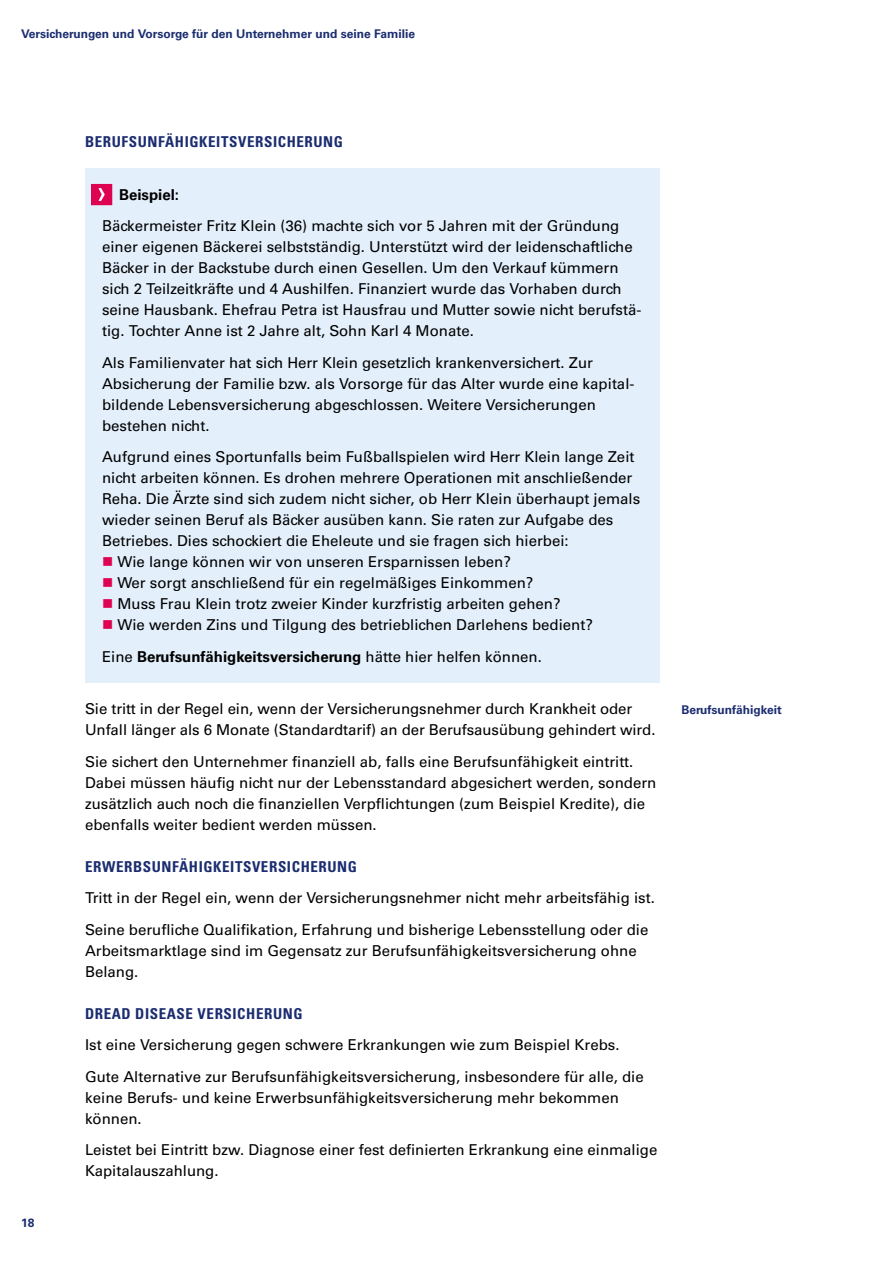
<style>
.page{position:relative;width:893px;height:1263px;background:#fff}
.page>*{position:absolute;margin:0;border:0;box-sizing:border-box;transform-origin:0 0}
.t1{font:15px/21px "Univers LT Std";color:#000}
.t2{font:700 condensed 15px "Univers LT Std";letter-spacing:.04em;color:#1b2d70}
.t3{font:700 15px "Univers LT Std";color:#000}
.t4{font:700 12px "Univers LT Std";color:#1b2d70}
.s1{color:#de0351}
.s2{font-weight:700}
</style>
<div class="page">
<div style="left:85px;top:168px;width:574px;height:515px;background:#e3effb"></div>
<svg style="left:91px;top:184px;width:21px;height:21px"></svg>
<p class="t4" style="left:21px;top:27px;width:395px">Versicherungen und Vorsorge für den Unternehmer und seine Familie</p>
<p class="t4" style="left:21px;top:1216px;width:15px">18</p>
<p class="t2" style="left:85px;top:133px;width:260px">BERUFSUNFÄHIGKEITSVERSICHERUNG</p>
<p class="t3" style="left:119px;top:186px;width:62px">Beispiel:</p>
<p class="t1" style="left:102px;top:216px;width:541px">Bäckermeister Fritz Klein (36) machte sich vor 5 Jahren mit der Gründung einer eigenen Bäckerei selbstständig. Unterstützt wird der leidenschaftliche Bäcker in der Backstube durch einen Gesellen. Um den Verkauf kümmern sich 2 Teilzeitkräfte und 4 Aushilfen. Finanziert wurde das Vorhaben durch seine Hausbank. Ehefrau Petra ist Hausfrau und Mutter sowie nicht berufstä&shy;tig. Tochter Anne ist 2 Jahre alt, Sohn Karl 4 Monate.</p>
<p class="t1" style="left:102px;top:352px;width:534px">Als Familienvater hat sich Herr Klein gesetzlich krankenversichert. Zur Absicherung der Familie bzw. als Vorsorge für das Alter wurde eine kapital&shy;bildende Lebensversicherung abgeschlossen. Weitere Versicherungen bestehen nicht.</p>
<p class="t1" style="left:102px;top:447px;width:540px">Aufgrund eines Sportunfalls beim Fußballspielen wird Herr Klein lange Zeit nicht arbeiten können. Es drohen mehrere Operationen mit anschließender Reha. Die Ärzte sind sich zudem nicht sicher, ob Herr Klein überhaupt jemals wieder seinen Beruf als Bäcker ausüben kann. Sie raten zur Aufgabe des Betriebes. Dies schockiert die Eheleute und sie fragen sich hierbei:</p>
<p class="t1" style="left:102px;top:552px;width:410px"><span class="s1">■</span> Wie lange können wir von unseren Ersparnissen leben?</p>
<p class="t1" style="left:102px;top:573px;width:433px"><span class="s1">■</span> Wer sorgt anschließend für ein regelmäßiges Einkommen?</p>
<p class="t1" style="left:102px;top:594px;width:460px"><span class="s1">■</span> Muss Frau Klein trotz zweier Kinder kurzfristig arbeiten gehen?</p>
<p class="t1" style="left:102px;top:609px;width:492px;line-height:31.5px"><span class="s1">■</span> Wie werden Zins und Tilgung des betrieblichen Darlehens bedient?<br>Eine <span class="s2">Berufsunfähigkeitsversicherung</span> hätte hier helfen können.</p>
<p class="t1" style="left:85px;top:699px;width:569px">Sie tritt in der Regel ein, wenn der Versicherungsnehmer durch Krankheit oder<br>Unfall länger als 6 Monate (Standardtarif) an der Berufsausübung gehindert wird.</p>
<p class="t1" style="left:85px;top:751px;width:573px">Sie sichert den Unternehmer finanziell ab, falls eine Berufsunfähigkeit eintritt.<br>Dabei müssen häufig nicht nur der Lebensstandard abgesichert werden, sondern zusätzlich auch noch die finanziellen Verpflichtungen (zum Beispiel Kredite), die ebenfalls weiter bedient werden müssen.</p>
<p class="t2" style="left:85px;top:857px;width:273px">ERWERBSUNFÄHIGKEITSVERSICHERUNG</p>
<p class="t1" style="left:85px;top:882px;width:569px;line-height:31.5px">Tritt in der Regel ein, wenn der Versicherungsnehmer nicht mehr arbeitsfähig ist.<br>Seine berufliche Qualifikation, Erfahrung und bisherige Lebensstellung oder die</p>
<p class="t1" style="left:85px;top:940px;width:553px">Arbeitsmarktlage sind im Gegensatz zur Berufsunfähigkeitsversicherung ohne<br>Belang.</p>
<p class="t2" style="left:85px;top:1004px;width:219px">DREAD DISEASE VERSICHERUNG</p>
<p class="t1" style="left:85px;top:1029px;width:560px;line-height:31.5px">Ist eine Versicherung gegen schwere Erkrankungen wie zum Beispiel Krebs.<br>Gute Alternative zur Berufsunfähigkeitsversicherung, insbesondere für alle, die</p>
<p class="t1" style="left:85px;top:1087px;width:535px">keine Berufs- und keine Erwerbsunfähigkeitsversicherung mehr bekommen können.</p>
<p class="t1" style="left:85px;top:1140px;width:574px">Leistet bei Eintritt bzw. Diagnose einer fest definierten Erkrankung eine einmalige<br>Kapitalauszahlung.</p>
<p class="t4" style="left:681px;top:703px;width:102px">Berufsunfähigkeit</p>
</div>
